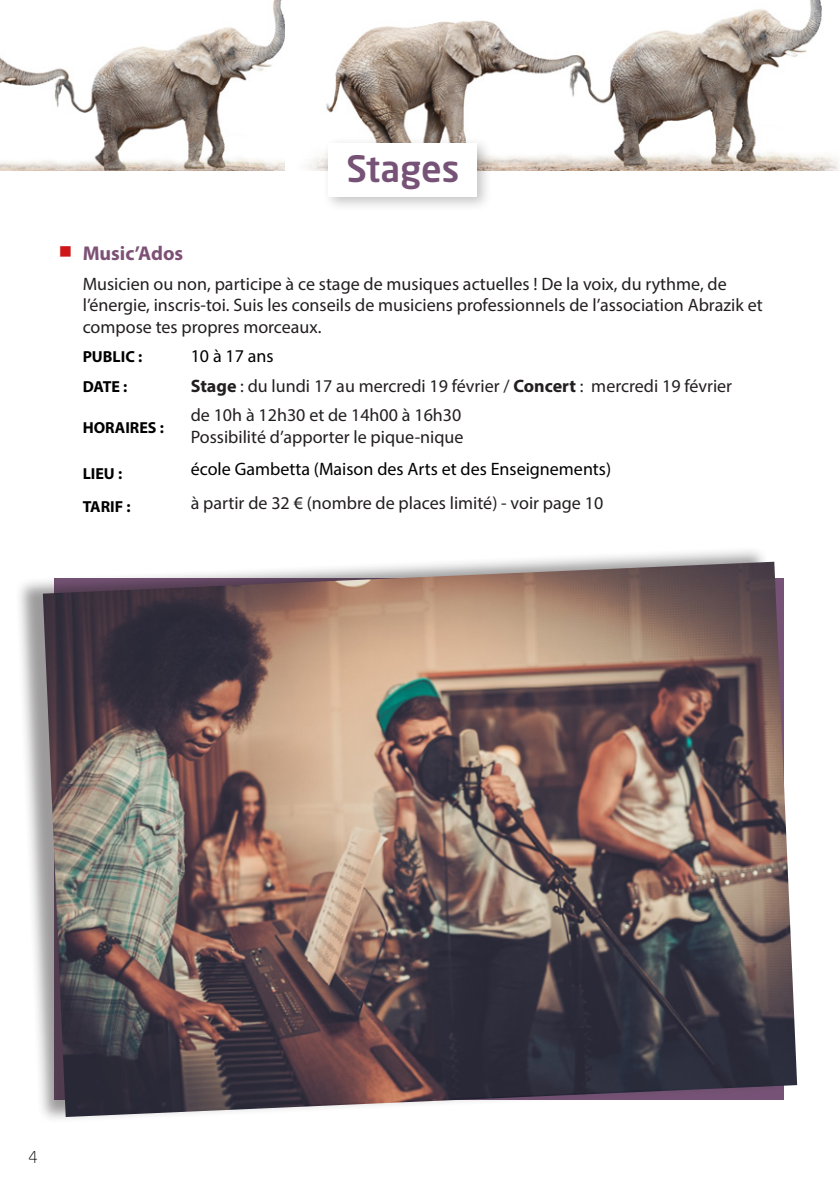
<style>
.page{position:relative;width:840px;height:1191px;background:#fff}
.page>*{position:absolute;margin:0;border:0;box-sizing:border-box;transform-origin:0 0}
.t1{font:500 36px "Neo Sans Std";color:#765376}
.t2{font:700 20px "Myriad Pro";color:#7d5175}
.t3{font:18px/21.6px "Myriad Pro";color:#231f20}
.t4{font:18px "Myriad Pro";color:#000}
.t5{font:18px "Wingdings";color:#cd1719}
.t6{font:700 16px "Myriad Pro";color:#000}
.t7{font:300 16px "Neo Sans Std";color:#000}
.s1{font-weight:700}
</style>
<div class="page">
<img style="left:0;top:0;width:285px;height:170px">
<img style="left:307px;top:0;width:532px;height:170px">
<div style="left:322px;top:136px;width:169px;height:76px;background:#231f20;opacity:.26"></div>
<div style="left:329px;top:143px;width:148px;height:54px;background:#fff"></div>
<div style="left:15px;top:546px;width:776px;height:577px;background:#231f20;opacity:.45"></div>
<img style="left:43px;top:562px;width:753px;height:555px">
<p class="t1" style="left:346px;top:146px;width:114px">Stages</p>
<p class="t5" style="left:59px;top:241px;width:15px">■</p>
<p class="t2" style="left:83px;top:240px;width:102px">Music’Ados</p>
<p class="t3" style="left:83px;top:272px;width:681px">Musicien ou non, participe à ce stage de musiques actuelles ! De la voix, du rythme, de l’énergie, inscris-toi. Suis les conseils de musiciens professionnels de l’association Abrazik et compose tes propres morceaux.</p>
<p class="t6" style="left:83px;top:346px;width:61px">PUBLIC :</p>
<p class="t4" style="left:190px;top:345px;width:84px">10 à 17 ans</p>
<p class="t6" style="left:83px;top:376px;width:46px">DATE :</p>
<p class="t3" style="left:190px;top:375px;width:542px"><span class="s1">Stage</span> : du lundi 17 au mercredi 19 février / <span class="s1">Concert</span> : mercredi 19 février</p>
<p class="t6" style="left:83px;top:417px;width:83px">HORAIRES :</p>
<p class="t3" style="left:190px;top:404px;width:274px">de 10h à 12h30 et de 14h00 à 16h30<br>Possibilité d’apporter le pique-nique</p>
<p class="t6" style="left:83px;top:463px;width:41px">LIEU :</p>
<p class="t4" style="left:190px;top:458px;width:421px">école Gambetta (Maison des Arts et des Enseignements)</p>
<p class="t6" style="left:83px;top:496px;width:49px">TARIF :</p>
<p class="t3" style="left:190px;top:491px;width:414px">à partir de 32 € (nombre de places limité) - voir page 10</p>
<p class="t7" style="left:28px;top:1147px;width:11px">4</p>
</div>
